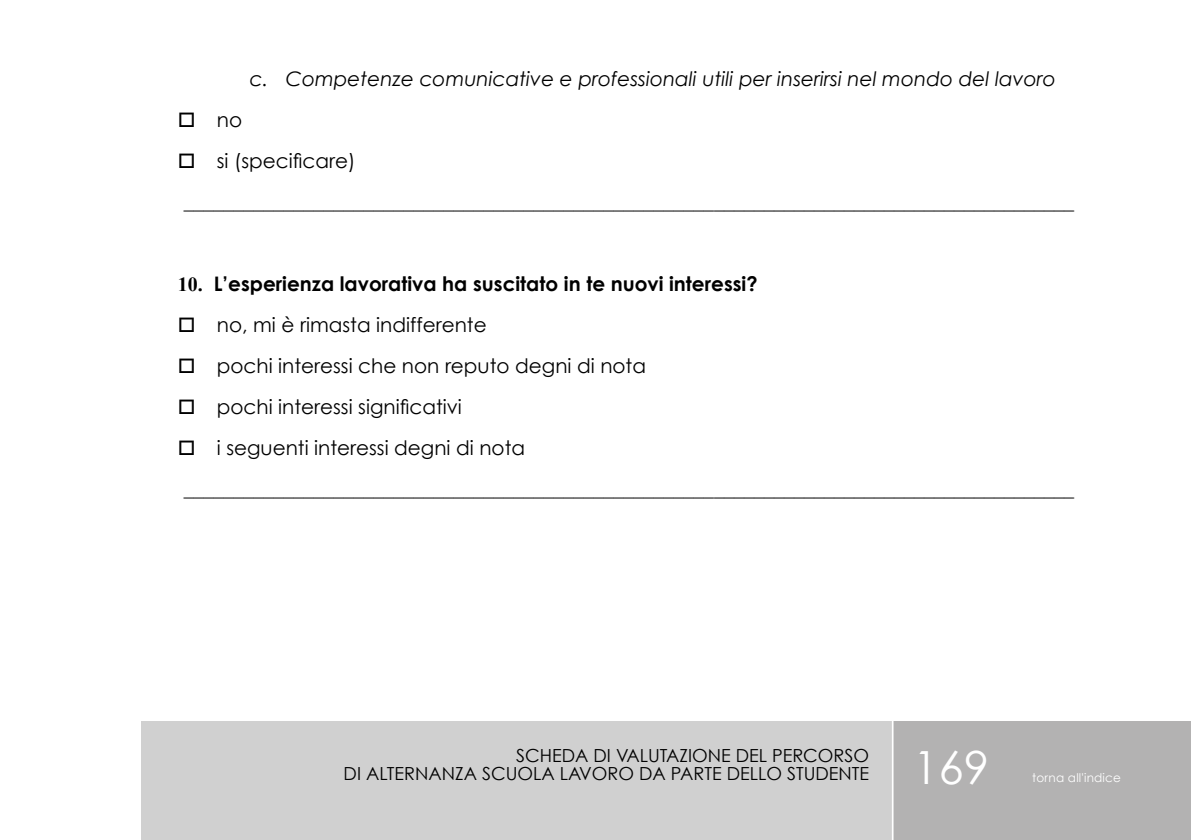
<style>
.page{position:relative;width:1191px;height:840px;background:#fff}
.page>*{position:absolute;margin:0;border:0;box-sizing:border-box;transform-origin:0 0}
.t1{font:45.6px "Century Gothic";color:#fff}
.t2{font:700 20px/41px "Century Gothic";color:#000}
.t3{font:20px "Century Gothic";color:#000}
.t4{font:italic 20px "Century Gothic";color:#000}
.t5{font:18px/18px "Century Gothic";color:#000;text-align:right}
.t6{font:12px "Century Gothic";letter-spacing:.015em;color:#fff}
.s1{font-weight:400}
.s2{font-family:"Times New Roman"}
</style>
<div class="page">
<div style="left:142px;top:720px;width:1049px;height:119px;background:#d0d0d0"></div>
<div style="left:891px;top:720px;width:300px;height:119px;background:#b3b2b2"></div>
<hr style="left:891px;top:720px;width:2px;height:119px;background:#fff">
<p class="t4" style="left:250px;top:66px;width:807px">c. Competenze comunicative e professionali utili per inserirsi nel mondo del lavoro</p>
<p class="t3" style="left:178px;top:107px;width:66px">□ no</p>
<p class="t2" style="left:184px;top:140px;width:891px;text-indent:-6px">□ <span class="s1">si (specificare) </span>_________________________________________________________________________________________</p>
<p class="t2" style="left:178px;top:263px;width:581px"><span class="s2">10.</span> L’esperienza lavorativa ha suscitato in te nuovi interessi?</p>
<p class="t3" style="left:178px;top:312px;width:310px">□ no, mi è rimasta indifferente</p>
<p class="t3" style="left:178px;top:353px;width:470px">□ pochi interessi che non reputo degni di nota</p>
<p class="t3" style="left:178px;top:394px;width:286px">□ pochi interessi significativi</p>
<p class="t2" style="left:184px;top:427px;width:891px;text-indent:-6px">□ <span class="s1">i seguenti interessi degni di nota </span>_________________________________________________________________________________________</p>
<p class="t5" style="left:344px;top:746px;width:527px">SCHEDA DI VALUTAZIONE DEL PERCORSO<br>DI ALTERNANZA SCUOLA LAVORO DA PARTE DELLO STUDENTE</p>
<h1 class="t1" style="left:913px;top:739px;width:77px">169</h1>
<p class="t6" style="left:1032px;top:770px;width:90px">torna all'indice</p>
</div>
